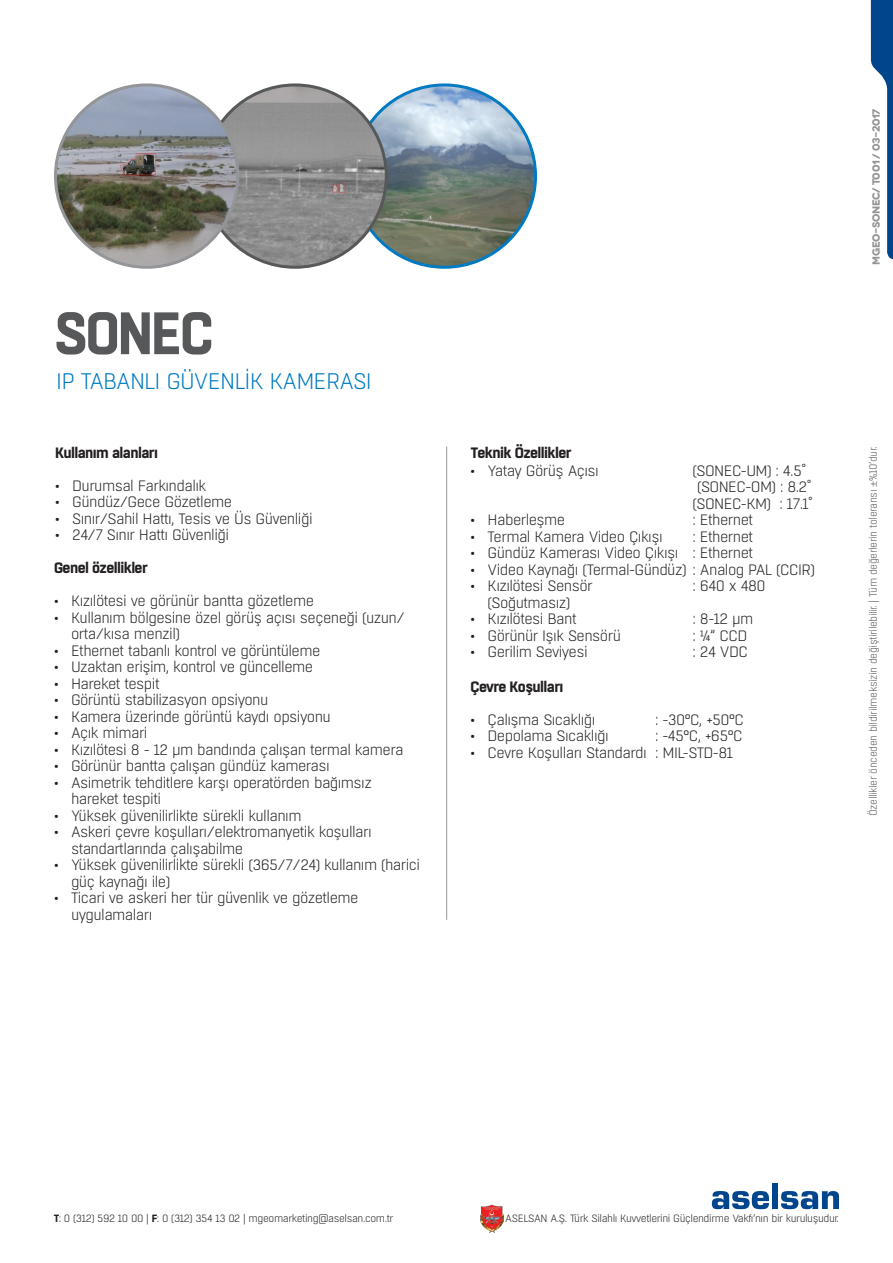
<style>
.page{position:relative;width:893px;height:1263px;background:#fff}
.page>*{position:absolute;margin:0;border:0;box-sizing:border-box;transform-origin:0 0}
.t1{font:700 59.55px "Boxed";letter-spacing:-.04em;color:#57585a;scale:.94 1}
.t2{font:300 22.5px "Boxed";letter-spacing:-.04em;color:#007ac2}
.ASDA{font:300 15px/16.5px "Boxed";letter-spacing:-.04em;color:#231f20}
.sda{font:700 15px "Boxed";letter-spacing:-.04em;color:#231f20}
.t3{font:300 10.5px "Boxed";letter-spacing:-.04em;color:#231f20}
.t4{font:300 10.5px "Boxed";letter-spacing:-.04em;color:#57585a}
.t5{font:700 10.5px "Novecentowide";letter-spacing:-.045em;color:#939598}
.s1{font-family:"Minion Pro";font-weight:400}
.s2{font-weight:700}
</style>
<div class="page">
<svg style="left:871px;top:0;width:22px;height:259px"></svg>
<img style="left:480px;top:1204px;width:23px;height:28px">
<svg style="left:712px;top:1191px;width:57px;height:18px"></svg>
<div style="left:772px;top:1183px;width:6px;height:26px;background:#01468c"></div>
<svg style="left:781px;top:1191px;width:58px;height:18px"></svg>
<img style="left:353px;top:85px;width:182px;height:182px;border-radius:91px">
<img style="left:242px;top:87px;width:106px;height:15px">
<img style="left:238px;top:102px;width:148px;height:165px">
<img style="left:56px;top:87px;width:182px;height:178px">
<hr style="left:446px;top:447px;width:1px;height:473px;background:#939598">
<p class="t1" style="left:54px;top:293px;width:172px">SONEC</p>
<p class="t2" style="left:56px;top:367px;width:317px">IP TABANLI GÜVENLİK KAMERASI</p>
<p class="sda" style="left:55px;top:442px;width:104px">Kullanım alanları</p>
<p class="ASDA" style="left:55px;top:477px;width:153px">• Durumsal Farkındalık</p>
<p class="ASDA" style="left:55px;top:494px;width:179px">• Gündüz/Gece Gözetleme</p>
<p class="ASDA" style="left:55px;top:510px;width:259px">• Sınır/Sahil Hattı, Tesis ve Üs Güvenliği</p>
<p class="ASDA" style="left:55px;top:527px;width:175px">• 24/7 Sınır Hattı Güvenliği</p>
<p class="sda" style="left:54px;top:558px;width:95px">Genel özellikler</p>
<p class="ASDA" style="left:54px;top:593px;width:262px">• Kızılötesi ve görünür bantta gözetleme</p>
<p class="ASDA" style="left:71px;top:609px;width:335px;text-indent:-17px">• Kullanım bölgesine özel görüş açısı seçeneği (uzun/ orta/kısa menzil)</p>
<p class="ASDA" style="left:54px;top:642px;width:268px">• Ethernet tabanlı kontrol ve görüntüleme</p>
<p class="ASDA" style="left:54px;top:659px;width:261px">• Uzaktan erişim, kontrol ve güncelleme</p>
<p class="ASDA" style="left:54px;top:675px;width:107px">• Hareket tespit</p>
<p class="ASDA" style="left:54px;top:692px;width:216px">• Görüntü stabilizasyon opsiyonu</p>
<p class="ASDA" style="left:54px;top:708px;width:278px">• Kamera üzerinde görüntü kaydı opsiyonu</p>
<p class="ASDA" style="left:54px;top:725px;width:95px">• Açık mimari</p>
<p class="ASDA" style="left:54px;top:741px;width:351px">• Kızılötesi 8 - 12 μm bandında çalışan termal kamera</p>
<p class="ASDA" style="left:54px;top:758px;width:277px">• Görünür bantta çalışan gündüz kamerası</p>
<p class="ASDA" style="left:71px;top:774px;width:302px;text-indent:-17px">• Asimetrik tehditlere karşı operatörden bağımsız hareket tespiti</p>
<p class="ASDA" style="left:54px;top:807px;width:249px">• Yüksek güvenilirlikte sürekli kullanım</p>
<p class="ASDA" style="left:71px;top:824px;width:302px;text-indent:-17px">• Askeri çevre koşulları/elektromanyetik koşulları standartlarında çalışabilme</p>
<p class="ASDA" style="left:71px;top:857px;width:351px;text-indent:-17px">• Yüksek güvenilirlikte sürekli (365/7/24) kullanım (harici güç kaynağı ile)</p>
<p class="ASDA" style="left:71px;top:890px;width:289px;text-indent:-17px">• Ticari ve askeri her tür güvenlik ve gözetleme uygulamaları</p>
<p class="sda" style="left:471px;top:442px;width:102px">Teknik Özellikler</p>
<p class="ASDA" style="left:471px;top:462px;width:130px">• Yatay Görüş Açısı</p>
<p class="ASDA" style="left:693px;top:462px;width:115px">(SONEC-UM) : 4.5˚</p>
<p class="ASDA" style="left:697px;top:479px;width:116px">(SONEC-OM) : 8.2˚</p>
<p class="ASDA" style="left:693px;top:495px;width:122px">(SONEC-KM) : 17.1˚</p>
<p class="ASDA" style="left:471px;top:512px;width:96px">• Haberleşme</p>
<p class="ASDA" style="left:693px;top:512px;width:62px">: Ethernet</p>
<p class="ASDA" style="left:471px;top:528px;width:194px">• Termal Kamera Video Çıkışı</p>
<p class="ASDA" style="left:693px;top:528px;width:62px">: Ethernet</p>
<p class="ASDA" style="left:471px;top:545px;width:284px">• Gündüz Kamerası Video Çıkışı : Ethernet</p>
<p class="ASDA" style="left:471px;top:561px;width:346px">• Video Kaynağı (Termal-Gündüz) : Analog PAL (CCIR)</p>
<p class="ASDA" style="left:471px;top:578px;width:124px">• Kızılötesi Sensör</p>
<p class="ASDA" style="left:693px;top:578px;width:74px">: 640 x 480</p>
<p class="ASDA" style="left:488px;top:594px;width:84px">(Soğutmasız)</p>
<p class="ASDA" style="left:471px;top:611px;width:108px">• Kızılötesi Bant</p>
<p class="ASDA" style="left:693px;top:611px;width:62px">: 8-12 μm</p>
<p class="ASDA" style="left:471px;top:627px;width:152px">• Görünür Işık Sensörü</p>
<p class="ASDA" style="left:693px;top:627px;width:56px">: ¼” CCD</p>
<p class="ASDA" style="left:471px;top:644px;width:119px">• Gerilim Seviyesi</p>
<p class="ASDA" style="left:693px;top:644px;width:57px">: 24 VDC</p>
<p class="sda" style="left:471px;top:676px;width:94px">Çevre Koşulları</p>
<p class="ASDA" style="left:471px;top:711px;width:126px">• Çalışma Sıcaklığı</p>
<p class="ASDA" style="left:655px;top:711px;width:90px">: -30°C, +50°C</p>
<p class="ASDA" style="left:471px;top:728px;width:140px">• Depolama Sıcaklığı</p>
<p class="ASDA" style="left:655px;top:728px;width:89px">: -45°C, +65°C</p>
<p class="ASDA" style="left:471px;top:744px;width:264px">• Cevre Koşulları Standardı : MIL-STD-81</p>
<p class="t5" style="left:869px;top:265px;width:157px;rotate:-90deg">MGEO-SONEC/ T001 / 03-2017</p>
<p class="t4" style="left:867px;top:816px;width:371px;rotate:-90deg">Özellikler önceden bildirilmeksizin değiştirilebilir. | Tüm değerlerin toleransı <span class="s1">±</span>%10’dur.</p>
<p class="t3" style="left:54px;top:1212px;width:341px"><span class="s2">T</span>: 0 (312) 592 10 00 | <span class="s2">F</span>: 0 (312) 354 13 02 | mgeomarketing@aselsan.com.tr</p>
<p class="t3" style="left:505px;top:1212px;width:335px">ASELSAN A.Ş. Türk Silahlı Kuvvetlerini Güçlendirme Vakfı’nın bir kuruluşudur.</p>
</div>
